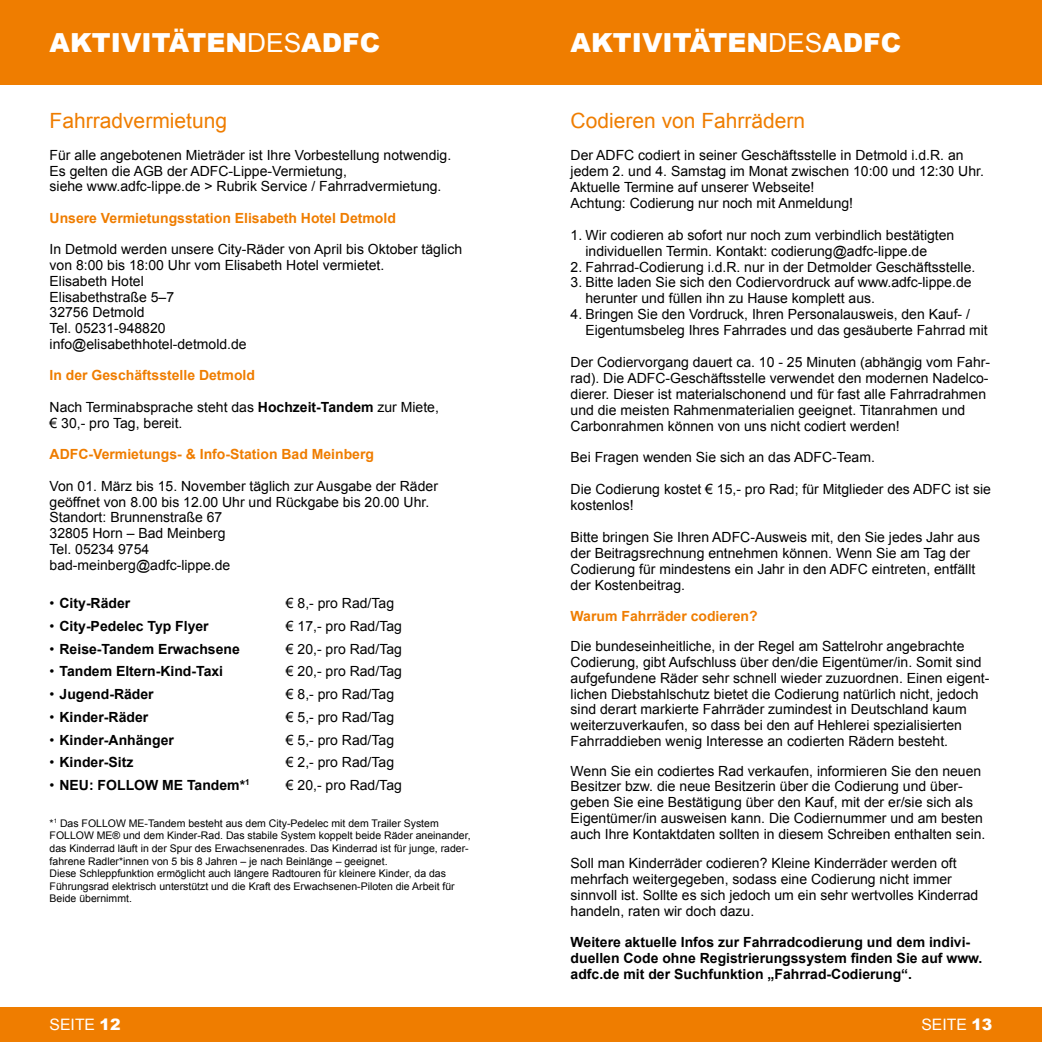
<style>
.page{position:relative;width:1042px;height:1042px;background:#fff}
.page>*{position:absolute;margin:0;border:0;box-sizing:border-box;transform-origin:0 0}
.t1{font:900 26.25px "Arial";color:#fff}
.t2{font:21px "Arial";color:#ef7d00}
.t3{font:15.75px "Arial";color:#fff}
.t4{font:14px/15.8px "Arial";color:#000}
.t5{font:700 14px/15.8px "Arial";color:#000}
.t6{font:700 14px "Arial";color:#ef7d00}
.t7{font:10.5px/12.6px "Arial";color:#000}
.s1{font-weight:400}
.s2{font-weight:700}
.s3{font-weight:900}
</style>
<div class="page">
<div style="left:0;top:1007px;width:521px;height:35px;background:#ef7d00"></div>
<div style="left:0;top:0;width:521px;height:84px;background:#ef7d00"></div>
<div style="left:521px;top:0;width:521px;height:84px;background:#ef7d00"></div>
<div style="left:521px;top:1007px;width:521px;height:35px;background:#ef7d00"></div>
<h1 class="t1" style="left:50px;top:23px;width:332px">AKTIVITÄTEN<span class="s1">DES</span>ADFC</h1>
<h2 class="t2" style="left:50px;top:107px;width:179px">Fahrradvermietung</h2>
<p class="t4" style="left:50px;top:147px;width:403px">Für alle angebotenen Mieträder ist Ihre Vorbestellung notwendig.<br>Es gelten die AGB der ADFC-Lippe-Vermietung,<br>siehe www.adfc-lippe.de &gt; Rubrik Service / Fahrradvermietung.</p>
<p class="t6" style="left:50px;top:209px;width:348px">Unsere Vermietungsstation Elisabeth Hotel Detmold</p>
<p class="t4" style="left:50px;top:242px;width:414px">In Detmold werden unsere City-Räder von April bis Oktober täglich von 8:00 bis 18:00 Uhr vom Elisabeth Hotel vermietet.<br>Elisabeth Hotel<br>Elisabethstraße 5–7<br>32756 Detmold<br>Tel. 05231-948820<br>info@elisabethhotel-detmold.de</p>
<p class="t6" style="left:50px;top:366px;width:207px">In der Geschäftsstelle Detmold</p>
<p class="t4" style="left:50px;top:399px;width:391px">Nach Terminabsprache steht das <span class="s2">Hochzeit-Tandem</span> zur Miete, € 30,- pro Tag, bereit.</p>
<p class="t6" style="left:50px;top:445px;width:326px">ADFC-Vermietungs- &amp; Info-Station Bad Meinberg</p>
<p class="t4" style="left:50px;top:478px;width:390px">Von 01. März bis 15. November täglich zur Ausgabe der Räder geöffnet von 8.00 bis 12.00 Uhr und Rückgabe bis 20.00 Uhr.<br>Standort: Brunnenstraße 67<br>32805 Horn – Bad Meinberg<br>Tel. 05234 9754<br>bad-meinberg@adfc-lippe.de</p>
<p class="t5" style="left:50px;top:596px;width:82px"><span class="s1">•</span> City-Räder</p>
<p class="t4" style="left:286px;top:595px;width:110px">€ 8,- pro Rad/Tag</p>
<p class="t5" style="left:50px;top:618px;width:161px"><span class="s1">•</span> City-Pedelec Typ Flyer</p>
<p class="t4" style="left:286px;top:618px;width:117px">€ 17,- pro Rad/Tag</p>
<p class="t5" style="left:50px;top:641px;width:192px"><span class="s1">•</span> Reise-Tandem Erwachsene</p>
<p class="t4" style="left:286px;top:641px;width:117px">€ 20,- pro Rad/Tag</p>
<p class="t5" style="left:50px;top:664px;width:175px"><span class="s1">•</span> Tandem Eltern-Kind-Taxi</p>
<p class="t4" style="left:286px;top:663px;width:117px">€ 20,- pro Rad/Tag</p>
<p class="t5" style="left:50px;top:687px;width:106px"><span class="s1">•</span> Jugend-Räder</p>
<p class="t4" style="left:286px;top:686px;width:110px">€ 8,- pro Rad/Tag</p>
<p class="t5" style="left:50px;top:709px;width:100px"><span class="s1">•</span> Kinder-Räder</p>
<p class="t4" style="left:286px;top:709px;width:110px">€ 5,- pro Rad/Tag</p>
<p class="t5" style="left:50px;top:732px;width:126px"><span class="s1">•</span> Kinder-Anhänger</p>
<p class="t4" style="left:286px;top:732px;width:110px">€ 5,- pro Rad/Tag</p>
<p class="t5" style="left:50px;top:755px;width:85px"><span class="s1">•</span> Kinder-Sitz</p>
<p class="t4" style="left:286px;top:754px;width:110px">€ 2,- pro Rad/Tag</p>
<p class="t5" style="left:50px;top:778px;width:202px"><span class="s1">•</span> NEU: FOLLOW ME Tandem*<sup>1</sup></p>
<p class="t4" style="left:286px;top:777px;width:117px">€ 20,- pro Rad/Tag</p>
<p class="t7" style="left:50px;top:817px;width:422px">*<sup>1</sup> Das FOLLOW ME-Tandem besteht aus dem City-Pedelec mit dem Trailer System FOLLOW ME® und dem Kinder-Rad. Das stabile System koppelt beide Räder aneinander, das Kinderrad läuft in der Spur des Erwachsenenrades. Das Kinderrad ist für junge, rader&shy;fahrene Radler*innen von 5 bis 8 Jahren – je nach Beinlänge – geeignet.<br>Diese Schleppfunktion ermöglicht auch längere Radtouren für kleinere Kinder, da das Führungsrad elektrisch unterstützt und die Kraft des Erwachsenen-Piloten die Arbeit für Beide übernimmt.</p>
<h1 class="t1" style="left:570px;top:23px;width:332px">AKTIVITÄTEN<span class="s1">DES</span>ADFC</h1>
<h2 class="t2" style="left:570px;top:107px;width:236px">Codieren von Fahrrädern</h2>
<p class="t4" style="left:570px;top:147px;width:415px">Der ADFC codiert in seiner Geschäftsstelle in Detmold i.d.R. an jedem 2. und 4. Samstag im Monat zwischen 10:00 und 12:30 Uhr.<br>Aktuelle Termine auf unserer Webseite!<br>Achtung: Codierung nur noch mit Anmeldung!</p>
<p class="t4" style="left:585px;top:227px;width:370px;text-indent:-15px">1. Wir codieren ab sofort nur noch zum verbindlich bestätigten individuellen Termin. Kontakt: codierung@adfc-lippe.de</p>
<p class="t4" style="left:570px;top:259px;width:406px">2. Fahrrad-Codierung i.d.R. nur in der Detmolder Geschäftsstelle.</p>
<p class="t4" style="left:585px;top:275px;width:387px;text-indent:-15px">3. Bitte laden Sie sich den Codiervordruck auf www.adfc-lippe.de herunter und füllen ihn zu Hause komplett aus.</p>
<p class="t4" style="left:585px;top:307px;width:404px;text-indent:-15px">4. Bringen Sie den Vordruck, Ihren Personalausweis, den Kauf- /<br>Eigentumsbeleg Ihres Fahrrades und das gesäuberte Fahrrad mit</p>
<p class="t4" style="left:570px;top:354px;width:421px">Der Codiervorgang dauert ca. 10 - 25 Minuten (abhängig vom Fahr&shy;rad). Die ADFC-Geschäftsstelle verwendet den modernen Nadelco&shy;dierer. Dieser ist materialschonend und für fast alle Fahrradrahmen und die meisten Rahmenmaterialien geeignet. Titanrahmen und Carbonrahmen können von uns nicht codiert werden!</p>
<p class="t4" style="left:570px;top:450px;width:306px">Bei Fragen wenden Sie sich an das ADFC-Team.</p>
<p class="t4" style="left:570px;top:481px;width:422px">Die Codierung kostet € 15,- pro Rad; für Mitglieder des ADFC ist sie kostenlos!</p>
<p class="t4" style="left:570px;top:529px;width:411px">Bitte bringen Sie Ihren ADFC-Ausweis mit, den Sie jedes Jahr aus der Beitragsrechnung entnehmen können. Wenn Sie am Tag der Codierung für mindestens ein Jahr in den ADFC eintreten, entfällt der Kostenbeitrag.</p>
<p class="t6" style="left:570px;top:607px;width:188px">Warum Fahrräder codieren?</p>
<p class="t4" style="left:570px;top:638px;width:420px">Die bundeseinheitliche, in der Regel am Sattelrohr angebrachte Codierung, gibt Aufschluss über den/die Eigentümer/in. Somit sind aufgefundene Räder sehr schnell wieder zuzuordnen. Einen eigent&shy;lichen Diebstahlschutz bietet die Codierung natürlich nicht, jedoch sind derart markierte Fahrräder zumindest in Deutschland kaum weiterzuverkaufen, so dass bei den auf Hehlerei spezialisierten Fahrraddieben wenig Interesse an codierten Rädern besteht.</p>
<p class="t4" style="left:570px;top:763px;width:416px">Wenn Sie ein codiertes Rad verkaufen, informieren Sie den neuen Besitzer bzw. die neue Besitzerin über die Codierung und über&shy;geben Sie eine Bestätigung über den Kauf, mit der er/sie sich als Eigentümer/in ausweisen kann. Die Codiernummer und am besten auch Ihre Kontaktdaten sollten in diesem Schreiben enthalten sein.</p>
<p class="t4" style="left:570px;top:855px;width:409px">Soll man Kinderräder codieren? Kleine Kinderräder werden oft mehrfach weitergegeben, sodass eine Codierung nicht immer sinnvoll ist. Sollte es sich jedoch um ein sehr wertvolles Kinderrad handeln, raten wir doch dazu.</p>
<p class="t5" style="left:570px;top:935px;width:413px">Weitere aktuelle Infos zur Fahrradcodierung und dem indivi&shy;duellen Code ohne Registrierungssystem finden Sie auf www. adfc.de mit der Suchfunktion „Fahrrad-Codierung“.</p>
<p class="t3" style="left:50px;top:1014px;width:72px">SEITE <span class="s3">12</span></p>
<p class="t3" style="left:921px;top:1014px;width:72px">SEITE <span class="s3">13</span></p>
</div>
